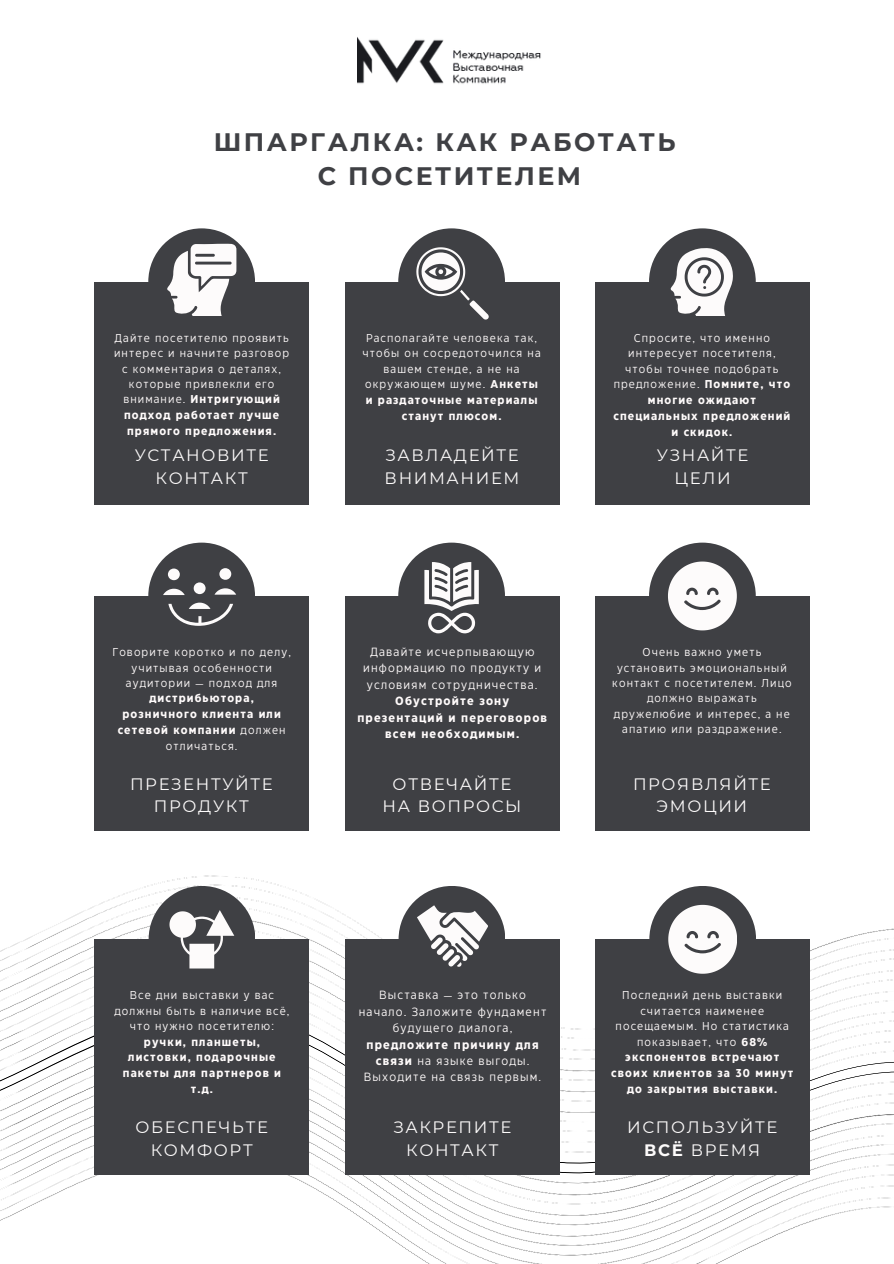
<style>
.page{position:relative;width:894px;height:1264px;background:#fff}
.page>*{position:absolute;margin:0;border:0;box-sizing:border-box;transform-origin:0 0}
.t1{font:700 25.2px/33.8px "Montserrat";letter-spacing:.1em;color:#3f4044;text-align:center}
.t2{font:16.5px/22.4px "Montserrat";letter-spacing:.1em;color:#fdfbfb;text-align:center}
.t3{font:11.85px/16.4px "Eastman Grotesque";letter-spacing:.1em;color:#fffbfb;text-align:center}
.t4{font:11.4px/15.6px "Eastman Grotesque";letter-spacing:.1em;color:#fffbfb;text-align:center}
.s1{font-weight:700}
</style>
<div class="page">
<svg style="left:0;top:875px;width:893px;height:388px"></svg>
<div style="left:595px;top:282px;width:214px;height:222px;background:#3f4044"></div>
<div style="left:345px;top:282px;width:214px;height:222px;background:#3f4044"></div>
<div style="left:94px;top:282px;width:215px;height:222px;background:#3f4044"></div>
<div style="left:148px;top:228px;width:107px;height:107px;background:#3f4044;border-radius:50%"></div>
<div style="left:398px;top:228px;width:107px;height:107px;background:#3f4044;border-radius:50%"></div>
<div style="left:648px;top:228px;width:107px;height:107px;background:#3f4044;border-radius:50%"></div>
<svg style="left:416px;top:247px;width:72px;height:72px"></svg>
<svg style="left:167px;top:244px;width:69px;height:71px"></svg>
<svg style="left:670px;top:248px;width:62px;height:68px"></svg>
<div style="left:595px;top:596px;width:214px;height:234px;background:#3f4044"></div>
<div style="left:345px;top:596px;width:214px;height:234px;background:#3f4044"></div>
<div style="left:94px;top:596px;width:215px;height:234px;background:#3f4044"></div>
<div style="left:148px;top:542px;width:107px;height:107px;background:#3f4044;border-radius:50%"></div>
<div style="left:398px;top:542px;width:107px;height:107px;background:#3f4044;border-radius:50%"></div>
<div style="left:648px;top:542px;width:107px;height:107px;background:#3f4044;border-radius:50%"></div>
<svg style="left:668px;top:561px;width:68px;height:69px"></svg>
<svg style="left:424px;top:562px;width:54px;height:71px"></svg>
<svg style="left:163px;top:568px;width:73px;height:58px"></svg>
<div style="left:595px;top:939px;width:214px;height:235px;background:#3f4044"></div>
<div style="left:345px;top:939px;width:214px;height:235px;background:#3f4044"></div>
<div style="left:95px;top:939px;width:214px;height:235px;background:#3f4044"></div>
<div style="left:148px;top:886px;width:107px;height:106px;background:#3f4044;border-radius:50%"></div>
<div style="left:398px;top:886px;width:107px;height:106px;background:#3f4044;border-radius:50%"></div>
<div style="left:649px;top:886px;width:106px;height:106px;background:#3f4044;border-radius:50%"></div>
<svg style="left:668px;top:904px;width:68px;height:69px"></svg>
<svg style="left:169px;top:910px;width:65px;height:58px"></svg>
<svg style="left:417px;top:905px;width:70px;height:61px"></svg>
<img style="left:357px;top:37px;width:184px;height:47px">
<p class="t1" style="left:214px;top:125px;width:463px">ШПАРГАЛКА: КАК РАБОТАТЬ<br>С ПОСЕТИТЕЛЕМ</p>
<h1 class="t4" style="left:114px;top:331px;width:177px">Дайте посетителю проявить интерес и начните разговор с комментария о деталях, которые привлекли его внимание. <span class="s1">Интригующий подход работает лучше прямого предложения.</span></h1>
<p class="t4" style="left:362px;top:331px;width:180px">Располагайте человека так, чтобы он сосредоточился на вашем стенде, а не на окружающем шуме. <span class="s1">Анкеты и раздаточные материалы станут плюсом.</span></p>
<p class="t4" style="left:613px;top:331px;width:178px">Спросите, что именно интересует посетителя, чтобы точнее подобрать предложение. <span class="s1">Помните, что многие ожидают специальных предложений и скидок.</span></p>
<h2 class="t2" style="left:135px;top:444px;width:135px">УСТАНОВИТЕ<br>КОНТАКТ</h2>
<p class="t2" style="left:384px;top:444px;width:136px;text-align:left">ЗАВЛАДЕЙТЕ<br>ВНИМАНИЕМ</p>
<p class="t2" style="left:656px;top:444px;width:93px">УЗНАЙТЕ<br>ЦЕЛИ</p>
<h2 class="t3" style="left:357px;top:644px;width:191px">Давайте исчерпывающую информацию по продукту и условиям сотрудничества.<br><span class="s1">Обустройте зону презентаций и переговоров всем необходимым.</span></h2>
<p class="t4" style="left:112px;top:645px;width:180px">Говорите коротко и по делу, учитывая особенности аудитории — подход для <span class="s1">дистрибьютора, розничного клиента или сетевой компании</span> должен отличаться.</p>
<p class="t4" style="left:612px;top:645px;width:181px">Очень важно уметь установить эмоциональный контакт с посетителем. Лицо должно выражать дружелюбие и интерес, а не апатию или раздражение.</p>
<h2 class="t2" style="left:130px;top:772px;width:144px">ПРЕЗЕНТУЙТЕ<br>ПРОДУКТ</h2>
<p class="t2" style="left:382px;top:772px;width:140px">ОТВЕЧАЙТЕ<br>НА ВОПРОСЫ</p>
<p class="t2" style="left:632px;top:772px;width:139px">ПРОЯВЛЯЙТЕ<br>ЭМОЦИИ</p>
<h2 class="t3" style="left:359px;top:987px;width:189px">Выставка — это только начало. Заложите фундамент будущего диалога, <span class="s1">предложите причину для связи</span> на языке выгоды.<br>Выходите на связь первым.</h2>
<p class="t4" style="left:114px;top:988px;width:177px">Все дни выставки у вас должны быть в наличие всё, что нужно посетителю: <span class="s1">ручки, планшеты, листовки, подарочные пакеты для партнеров и т.д.</span></p>
<p class="t4" style="left:611px;top:988px;width:184px">Последний день выставки считается наименее посещаемым. Но статистика показывает, что <span class="s1">68% экспонентов встречают своих клиентов за 30 минут до закрытия выставки.</span></p>
<h2 class="t2" style="left:135px;top:1116px;width:134px">ОБЕСПЕЧЬТЕ<br>КОМФОРТ</h2>
<p class="t2" style="left:393px;top:1116px;width:119px">ЗАКРЕПИТЕ<br>КОНТАКТ</p>
<p class="t2" style="left:627px;top:1116px;width:151px">ИСПОЛЬЗУЙТЕ<br><span class="s1">ВСЁ</span> ВРЕМЯ</p>
</div>
